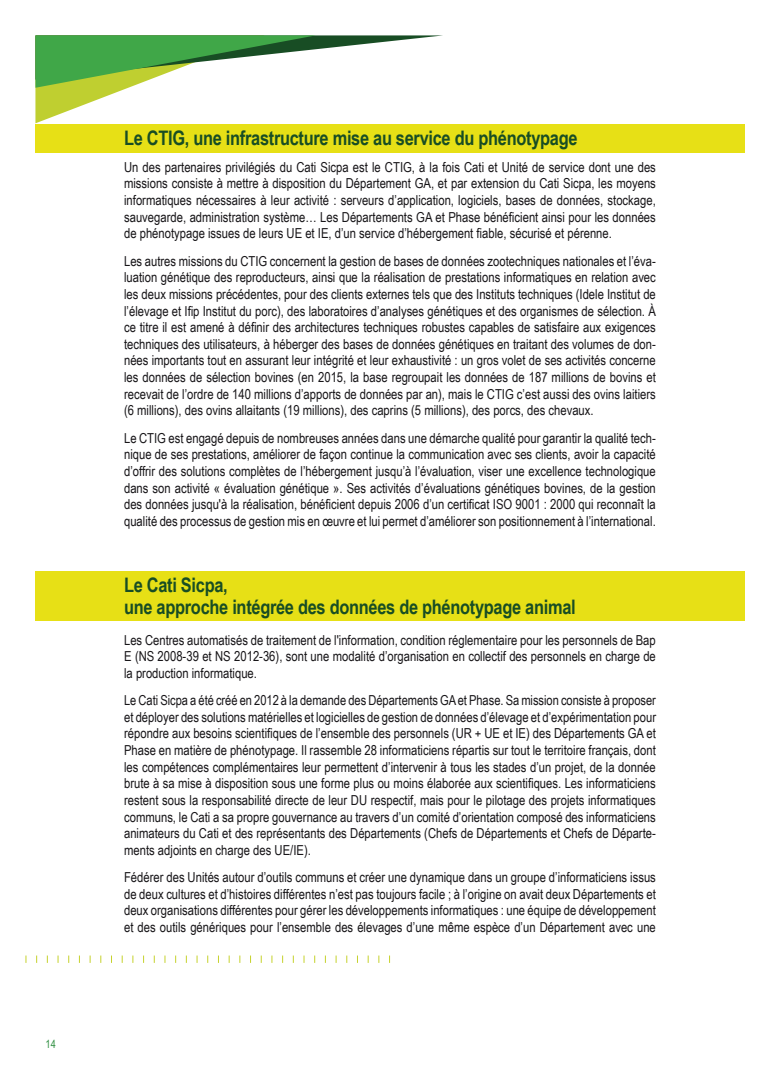
<style>
.page{position:relative;width:780px;height:1088px;background:#fff}
.page>*{position:absolute;margin:0;border:0;box-sizing:border-box;transform-origin:0 0}
.t1{font:700 20px/21.4px "Arial Narrow";letter-spacing:-.015em;color:#184d24}
.t2{font:13.75px/16.6px "Arial Narrow";color:#171518;text-align:justify}
.t3{font:11.25px "Arial Narrow";color:#319043}
</style>
<div class="page">
<svg style="left:35px;top:35px;width:408px;height:88px"></svg>
<div style="left:35px;top:124px;width:709px;height:28px;background:#e7e016"></div>
<div style="left:35px;top:571px;width:709px;height:50px;background:#e7e016"></div>
<hr style="left:779px;top:830px;width:1px;height:30px;background:#e7e016">
<p class="t3" style="left:46px;top:1035px;width:12px">14</p>
<h1 class="t1" style="left:124px;top:126px;width:455px">Le CTIG, une infrastructure mise au service du phénotypage</h1>
<p class="t2" style="left:124px;top:158px;width:533px">Un des partenaires privilégiés du Cati Sicpa est le CTIG, à la fois Cati et Unité de service dont une des missions consiste à mettre à disposition du Département GA, et par extension du Cati Sicpa, les moyens informatiques nécessaires à leur activité : serveurs d’application, logiciels, bases de données, stockage, sauvegarde, administration système… Les Départements GA et Phase bénéficient ainsi pour les données de phénotypage issues de leurs UE et IE, d’un service d’hébergement fiable, sécurisé et pérenne.</p>
<p class="t2" style="left:124px;top:252px;width:533px">Les autres missions du CTIG concernent la gestion de bases de données zootechniques nationales et l’éva‑ luation génétique des reproducteurs, ainsi que la réalisation de prestations informatiques en relation avec les deux missions précédentes, pour des clients externes tels que des Instituts techniques (Idele Institut de l’élevage et Ifip Institut du porc), des laboratoires d’analyses génétiques et des organismes de sélection. À ce titre il est amené à définir des architectures techniques robustes capables de satisfaire aux exigences techniques des utilisateurs, à héberger des bases de données génétiques en traitant des volumes de don‑ nées importants tout en assurant leur intégrité et leur exhaustivité : un gros volet de ses activités concerne les données de sélection bovines (en 2015, la base regroupait les données de 187 millions de bovins et recevait de l’ordre de 140 millions d’apports de données par an), mais le CTIG c’est aussi des ovins laitiers (6 millions), des ovins allaitants (19 millions), des caprins (5 millions), des porcs, des chevaux.</p>
<p class="t2" style="left:124px;top:429px;width:533px">Le CTIG est engagé depuis de nombreuses années dans une démarche qualité pour garantir la qualité tech‑ nique de ses prestations, améliorer de façon continue la communication avec ses clients, avoir la capacité d’offrir des solutions complètes de l’hébergement jusqu’à l’évaluation, viser une excellence technologique dans son activité « évaluation génétique ». Ses activités d’évaluations génétiques bovines, de la gestion des données jusqu'à la réalisation, bénéficient depuis 2006 d’un certificat ISO 9001 : 2000 qui reconnaît la qualité des processus de gestion mis en œuvre et lui permet d’améliorer son positionnement à l’international.</p>
<h1 class="t1" style="left:124px;top:574px;width:453px">Le Cati Sicpa,<br>une approche intégrée des données de phénotypage animal</h1>
<p class="t2" style="left:124px;top:631px;width:533px">Les Centres automatisés de traitement de l'information, condition réglementaire pour les personnels de Bap E (NS 2008-39 et NS 2012-36), sont une modalité d’organisation en collectif des personnels en charge de la production informatique.</p>
<p class="t2" style="left:124px;top:691px;width:533px">Le Cati Sicpa a été créé en 2012 à la demande des Départements GA et Phase. Sa mission consiste à proposer et déployer des solutions matérielles et logicielles de gestion de données d’élevage et d’expérimentation pour répondre aux besoins scientifiques de l’ensemble des personnels (UR + UE et IE) des Départements GA et Phase en matière de phénotypage. Il rassemble 28 informaticiens répartis sur tout le territoire français, dont les compétences complémentaires leur permettent d’intervenir à tous les stades d’un projet, de la donnée brute à sa mise à disposition sous une forme plus ou moins élaborée aux scientifiques. Les informaticiens restent sous la responsabilité directe de leur DU respectif, mais pour le pilotage des projets informatiques communs, le Cati a sa propre gouvernance au travers d’un comité d’orientation composé des informaticiens animateurs du Cati et des représentants des Départements (Chefs de Départements et Chefs de Départe‑ ments adjoints en charge des UE/IE).</p>
<p class="t2" style="left:124px;top:868px;width:533px">Fédérer des Unités autour d’outils communs et créer une dynamique dans un groupe d’informaticiens issus de deux cultures et d’histoires différentes n’est pas toujours facile ; à l’origine on avait deux Départements et deux organisations différentes pour gérer les développements informatiques : une équipe de développement et des outils génériques pour l’ensemble des élevages d’une même espèce d’un Département avec une</p>
</div>
